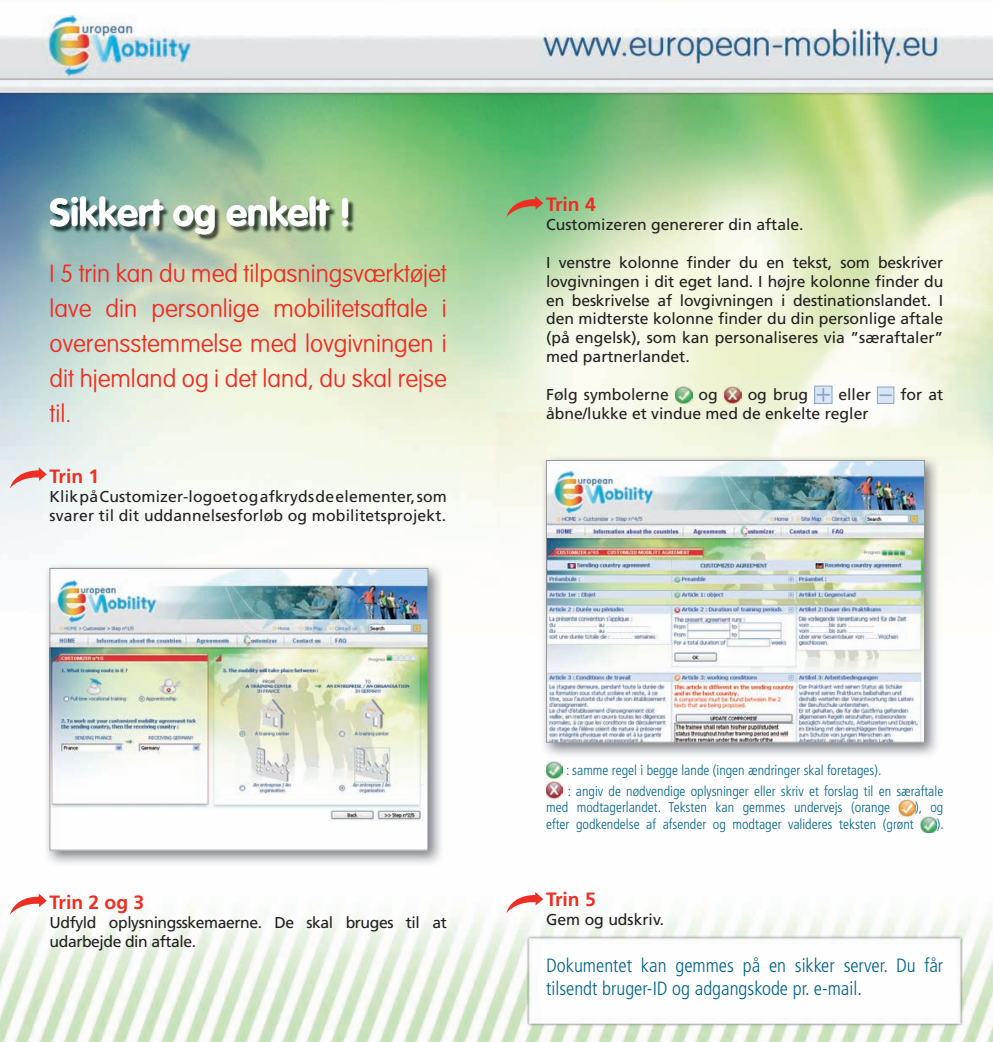
<style>
.page{position:relative;width:993px;height:1042px;background:#fff}
.page>*{position:absolute;margin:0;border:0;box-sizing:border-box;transform-origin:0 0}
.t1{font:700 38.5px "VAG Rounded";color:#fff}
.t2{font:100 24.5px/35px "VAG Rounded";color:#ee2e22;text-align:justify}
.t3{font:300 condensed 19.25px/23.1px "Frutiger";color:#00638a}
.t4{font:700 19.25px "Frutiger";color:#ee2e22}
.t5{font:15.75px/18.9px "Frutiger";color:#231f20;text-align:justify}
.t6{font:15.75px/18.9px "Frutiger";letter-spacing:-.025em;color:#231f20}
.t7{font:300 condensed 14px/20.1px "Frutiger";color:#00638a}
</style>
<div class="page">
<img style="left:0;top:14px;width:992px;height:1028px">
<svg style="left:10px;top:467px;width:37px;height:21px"></svg>
<img style="left:674px;top:386px;width:18px;height:18px">
<img style="left:723px;top:386px;width:18px;height:18px">
<div style="left:814px;top:386px;width:17px;height:17px;background:#dae5f4"></div>
<div style="left:814px;top:386px;width:18px;height:18px;border:1px solid #8aa4c9"></div>
<svg style="left:817px;top:389px;width:12px;height:12px"></svg>
<div style="left:877px;top:387px;width:16px;height:16px;background:#dae5f4"></div>
<div style="left:876px;top:387px;width:17px;height:17px;border:1px solid #8aa4c9"></div>
<svg style="left:879px;top:394px;width:12px;height:2px"></svg>
<img style="left:546px;top:761px;width:16px;height:17px">
<img style="left:546px;top:782px;width:16px;height:16px">
<img style="left:898px;top:799px;width:16px;height:17px">
<img style="left:920px;top:816px;width:16px;height:17px">
<img style="left:539px;top:454px;width:401px;height:304px">
<img style="left:548px;top:462px;width:374px;height:278px">
<div style="left:546px;top:460px;width:378px;height:282px;border:1px solid #939598"></div>
<svg style="left:10px;top:893px;width:37px;height:21px"></svg>
<svg style="left:506px;top:196px;width:37px;height:21px"></svg>
<svg style="left:506px;top:892px;width:37px;height:21px"></svg>
<img style="left:51px;top:198px;width:304px;height:43px">
<img style="left:43px;top:562px;width:401px;height:304px">
<img style="left:52px;top:570px;width:374px;height:278px">
<div style="left:50px;top:568px;width:378px;height:282px;border:1px solid #939598"></div>
<h1 class="t1" style="left:50px;top:196px;width:303px">Sikkert og enkelt !</h1>
<h2 class="t2" style="left:50px;top:258px;width:398px">I 5 trin kan du med tilpasningsværktøjet lave din personlige mobilitetsaftale i overensstemmelse med lovgivningen i dit hjemland og i det land, du skal rejse til.</h2>
<p class="t4" style="left:50px;top:469px;width:51px">Trin 1</p>
<p class="t5" style="left:50px;top:488px;width:398px">Klik på Customizer-logoet og afkryds de elementer, som svarer til dit uddannelsesforløb og mobilitetsprojekt.</p>
<p class="t4" style="left:50px;top:895px;width:96px">Trin 2 og 3</p>
<p class="t6" style="left:50px;top:914px;width:398px">Udfyld oplysningsskemaerne. De skal bruges til at udarbejde din aftale.</p>
<p class="t4" style="left:546px;top:196px;width:51px">Trin 4</p>
<p class="t5" style="left:546px;top:216px;width:259px">Customizeren genererer din aftale.</p>
<p class="t5" style="left:546px;top:254px;width:398px">I venstre kolonne finder du en tekst, som beskriver lovgivningen i dit eget land. I højre kolonne finder du en beskrivelse af lovgivningen i destinationslandet. I den midterste kolonne finder du din personlige aftale (på engelsk), som kan personaliseres via ”særaftaler” med partnerlandet.</p>
<p class="t5" style="left:546px;top:386px;width:124px">Følg symbolerne</p>
<p class="t5" style="left:698px;top:386px;width:21px">og</p>
<p class="t5" style="left:747px;top:386px;width:62px">og brug</p>
<p class="t5" style="left:838px;top:386px;width:34px">eller</p>
<p class="t5" style="left:900px;top:386px;width:44px">for at</p>
<p class="t5" style="left:546px;top:405px;width:324px">åbne/lukke et vindue med de enkelte regler</p>
<p class="t7" style="left:566px;top:761px;width:379px">: samme regel i begge lande (ingen ændringer skal foretages).<br>: angiv de nødvendige oplysninger eller skriv et forslag til en særaftale</p>
<p class="t7" style="left:546px;top:798px;width:345px">med modtagerlandet. Teksten kan gemmes undervejs (orange</p>
<p class="t7" style="left:914px;top:798px;width:30px">), og</p>
<p class="t7" style="left:546px;top:815px;width:369px">efter godkendelse af afsender og modtager valideres teksten (grønt</p>
<p class="t7" style="left:936px;top:815px;width:8px">).</p>
<p class="t4" style="left:546px;top:891px;width:51px">Trin 5</p>
<p class="t5" style="left:546px;top:911px;width:119px">Gem og udskriv.</p>
<p class="t3" style="left:546px;top:955px;width:398px">Dokumentet kan gemmes på en sikker server. Du får tilsendt bruger-ID og adgangskode pr. e-mail.</p>
</div>
